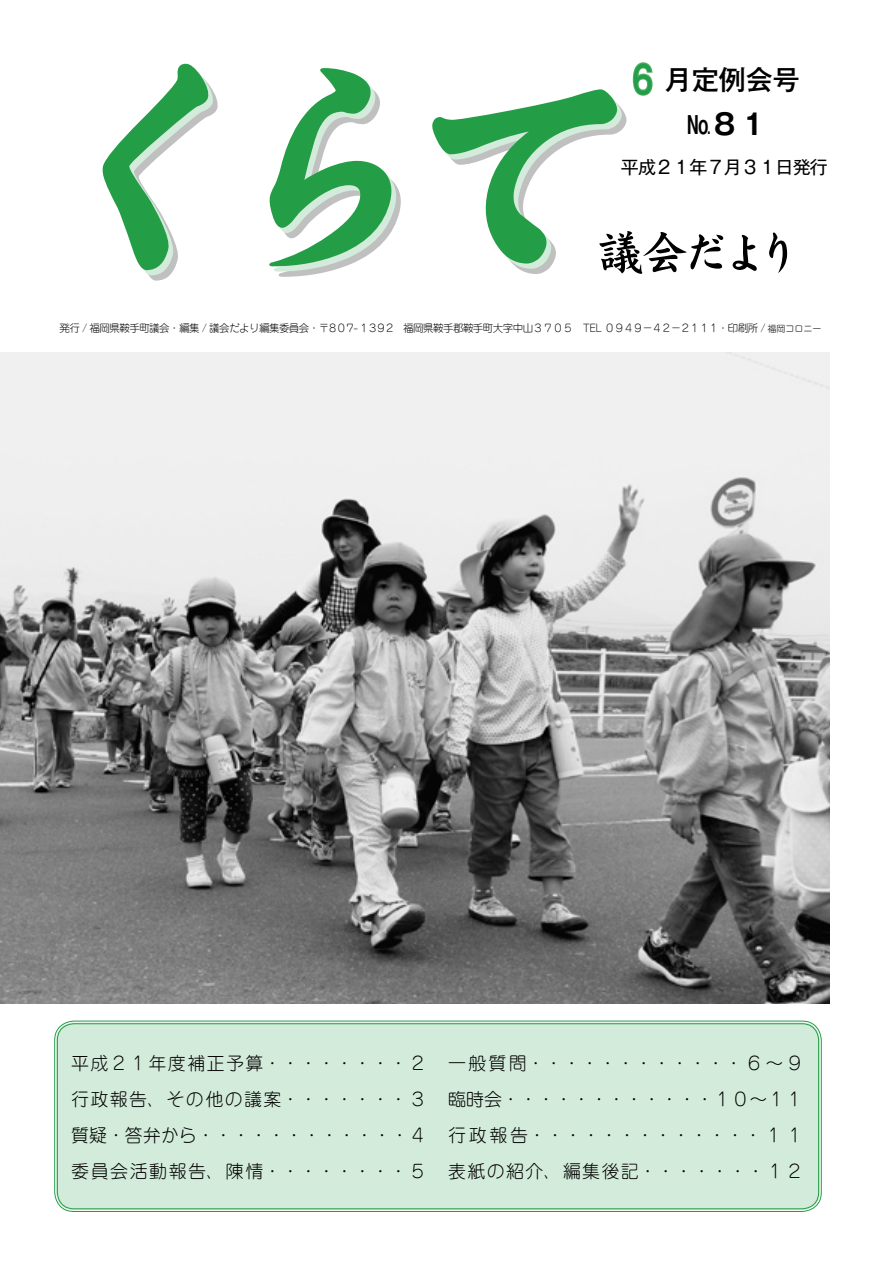
<style>
.page{position:relative;width:893px;height:1263px;background:#fff}
.page>*{position:absolute;margin:0;border:0;box-sizing:border-box;transform-origin:0 0}
.t1{font:500 37.65px "Gothic MB101 Pro";color:#239d46;scale:.71 1}
.t2{font:700 28.5px "Gothic MB101 Pro De";color:#000}
.t3{font:500 27px "Gothic MB101 Pro";color:#000}
.t4{font:700 24px "Gothic MB101 Pro De";color:#000}
.t5{font:300 18px/36px "Jun 101 Pro";letter-spacing:.075em;color:#000;text-align:justify}
.t6{font:18px "Gothic MB101 Pro";letter-spacing:-.045em;color:#000}
.t7{font:300 10.5px "Jun 101 Pro";letter-spacing:-.05em;color:#000}
.t8{font:300 10.5px "Jun 101 Pro";letter-spacing:-.1em;color:#000}
.t9{font:300 9px "Jun 101 Pro";color:#000}
</style>
<div class="page">
<svg style="left:102px;top:64px;width:116px;height:217px"></svg>
<svg style="left:269px;top:68px;width:132px;height:209px"></svg>
<svg style="left:733px;top:235px;width:24px;height:36px"></svg>
<svg style="left:769px;top:233px;width:18px;height:40px"></svg>
<svg style="left:432px;top:62px;width:291px;height:212px"></svg>
<img style="left:0;top:353px;width:829px;height:650px">
<svg style="left:54px;top:1020px;width:768px;height:191px"></svg>
<div style="left:57px;top:1023px;width:762px;height:186px;background:#d3ebda"></div>
<h1 class="t1" style="left:629px;top:48px;width:39px">６</h1>
<h3 class="t3" style="left:665px;top:57px;width:136px">月定例会号</h3>
<h2 class="t2" style="left:711px;top:101px;width:58px">８１</h2>
<h3 class="t4" style="left:687px;top:104px;width:25px">No</h3>
<p class="t6" style="left:621px;top:152px;width:209px">平成２１年７月３１日発行</p>
<p class="t7" style="left:60px;top:320px;width:271px">発行 / 福岡県鞍手町議会・編集 / 議会だより編集委員会・〒</p>
<p class="t7" style="left:393px;top:320px;width:182px">　福岡県鞍手郡鞍手町大字中山３７０５</p>
<p class="t7" style="left:327px;top:320px;width:69px">８０７- １３９２</p>
<p class="t8" style="left:583px;top:320px;width:184px">TEL ０９４９－４２－２１１１・印刷所 /</p>
<p class="t9" style="left:767px;top:321px;width:55px">福岡コロニー</p>
<p class="t5" style="left:71px;top:1043px;width:357px">平成２１年度補正予算・・・・・・・・２行政報告、その他の議案・・・・・・・３質疑・答弁から・・・・・・・・・・・・４委員会活動報告、陳情・・・・・・・・５</p>
<p class="t5" style="left:448px;top:1043px;width:357px">一般質問・・・・・・・・・・・・６~９臨時会・・・・・・・・・・・・１０~１１行政報告・・・・・・・・・・・・・１１表紙の紹介、編集後記・・・・・・・１２</p>
</div>
